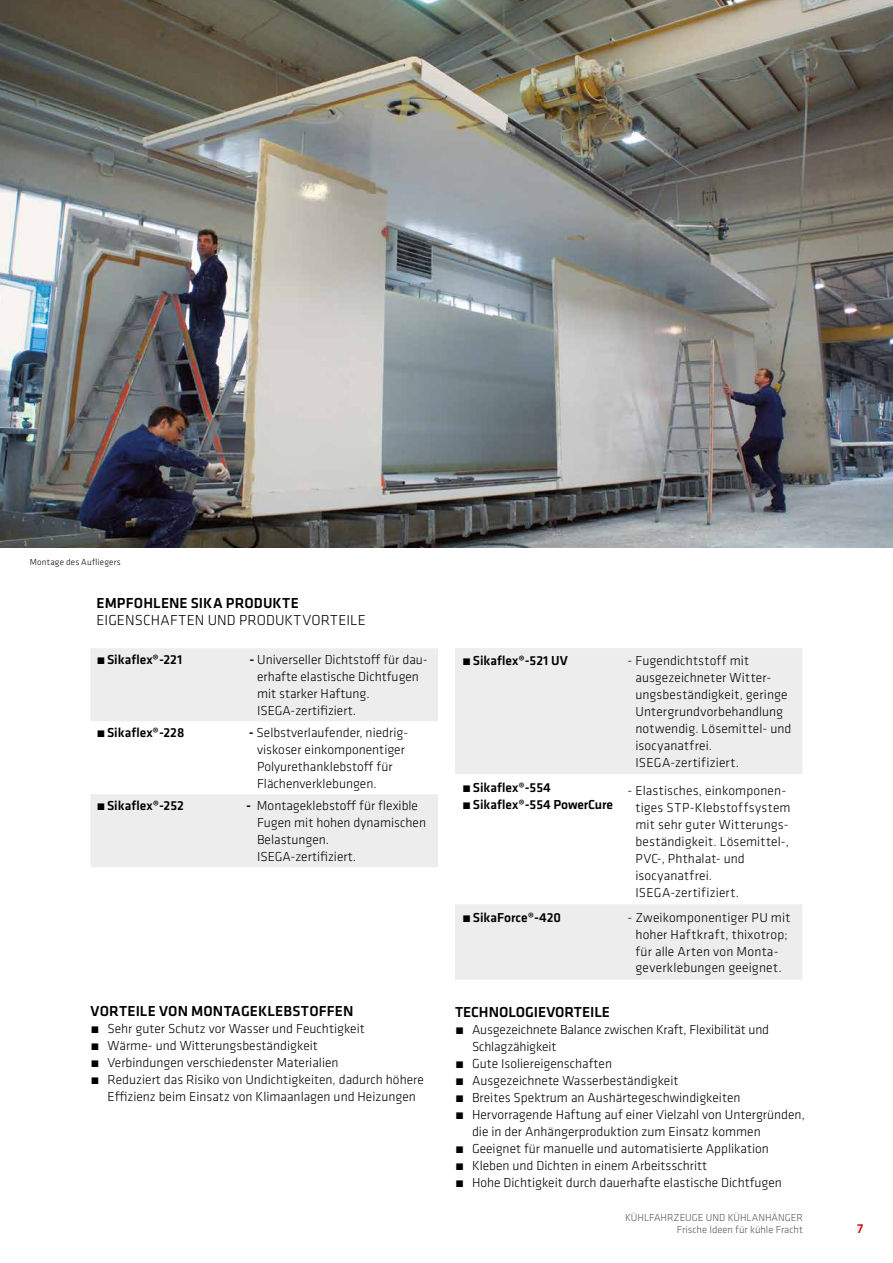
<style>
.page{position:relative;width:893px;height:1263px;background:#fff}
.page>*{position:absolute;margin:0;border:0;box-sizing:border-box;transform-origin:0 0}
.t1{font:500 15px "Klavika";letter-spacing:.005em;color:#000}
.t2{font:300 15px "Klavika";letter-spacing:.005em;color:#000}
.t3{font:300 13.5px/17px "Klavika";color:#000}
.t4{font:500 13.5px/17px "Klavika";color:#000}
.t5{font:500 13.5px "Klavika";color:#e30613}
.t6{font:300 10.5px/12.6px "Klavika";color:#575756;text-align:right}
.t7{font:300 9px "Klavika";letter-spacing:.025em;color:#000}
.s1{font-weight:300}
.s2{font-weight:500}
</style>
<div class="page">
<svg style="left:91px;top:648px;width:347px;height:219px;fill:#ededed"></svg>
<div style="left:455px;top:648px;width:347px;height:332px;background:#ededed"></div>
<svg style="left:455px;top:774px;width:347px;height:130px"></svg>
<img style="left:0;top:0;width:893px;height:547px">
<p class="t7" style="left:30px;top:556px;width:93px">Montage des Aufliegers</p>
<p class="t1" style="left:97px;top:593px;width:204px">EMPFOHLENE SIKA PRODUKTE</p>
<p class="t2" style="left:97px;top:611px;width:271px">EIGENSCHAFTEN UND PRODUKTVORTEILE</p>
<p class="t4" style="left:97px;top:651px;width:87px"><span class="s1">́</span>Sikaflex®-221</p>
<p class="t3" style="left:257px;top:651px;width:172px;text-indent:-8px"><span class="s2">-</span> Universeller Dichtstoff für dau&shy;erhafte elastische Dichtfugen mit starker Haftung.<br>ISEGA-zertifiziert.</p>
<p class="t4" style="left:97px;top:724px;width:89px"><span class="s1">́</span>Sikaflex®-228</p>
<p class="t3" style="left:257px;top:724px;width:153px;text-indent:-8px"><span class="s2">-</span> Selbstverlaufender, niedrig&shy;viskoser einkomponentiger<br>Polyurethanklebstoff für<br>Flächenverklebungen.</p>
<p class="t4" style="left:97px;top:797px;width:89px"><span class="s1">́</span>Sikaflex®-252</p>
<p class="t3" style="left:257px;top:797px;width:171px;text-indent:-11px"><span class="s2">-</span> Montageklebstoff für flexible<br>Fugen mit hohen dynamischen<br>Belastungen.<br>ISEGA-zertifiziert.</p>
<p class="t1" style="left:91px;top:1001px;width:264px">VORTEILE VON MONTAGEKLEBSTOFFEN</p>
<p class="t3" style="left:91px;top:1020px;width:276px">́ Sehr guter Schutz vor Wasser und Feuchtigkeit</p>
<p class="t3" style="left:91px;top:1037px;width:229px">́ Wärme- und Witterungsbeständigkeit</p>
<p class="t3" style="left:91px;top:1054px;width:250px">́ Verbindungen verschiedenster Materialien</p>
<p class="t3" style="left:91px;top:1071px;width:335px">́ Reduziert das Risiko von Undichtigkeiten, dadurch höhere</p>
<p class="t3" style="left:108px;top:1088px;width:310px">Effizienz beim Einsatz von Klimaanlagen und Heizungen</p>
<p class="t4" style="left:462px;top:652px;width:107px"><span class="s1">́</span>Sikaflex®-521 UV</p>
<p class="t3" style="left:635px;top:652px;width:158px;text-indent:-8px">- Fugendichtstoff mit ausgezeichneter Witter&shy;ungsbeständigkeit, geringe<br>Untergrundvorbehandlung notwendig. Lösemittel- und isocyanatfrei.<br>ISEGA-zertifiziert.</p>
<p class="t4" style="left:462px;top:778px;width:152px"><span class="s1">́</span>Sikaflex®-554 <span class="s1">́</span>Sikaflex®-554 PowerCure</p>
<p class="t3" style="left:635px;top:782px;width:157px;text-indent:-8px">- Elastisches, einkomponen&shy;tiges STP-Klebstoffsystem mit sehr guter Witterungs&shy;beständigkeit. Lösemittel-,<br>PVC-, Phthalat- und isocyanatfrei.<br>ISEGA-zertifiziert.</p>
<p class="t4" style="left:462px;top:908px;width:100px"><span class="s1">́</span>SikaForce®-420</p>
<p class="t3" style="left:627px;top:908px;width:164px;text-align:center">- Zweikomponentiger PU mit hoher Haftkraft, thixotrop; für alle Arten von Monta&shy;geverklebungen geeignet.</p>
<p class="t1" style="left:455px;top:1002px;width:157px">TECHNOLOGIEVORTEILE</p>
<p class="t3" style="left:455px;top:1021px;width:316px">́ Ausgezeichnete Balance zwischen Kraft, Flexibilität und</p>
<p class="t3" style="left:472px;top:1038px;width:86px">Schlagzähigkeit</p>
<p class="t3" style="left:455px;top:1055px;width:159px">́ Gute Isoliereigenschaften</p>
<p class="t3" style="left:455px;top:1072px;width:225px">́ Ausgezeichnete Wasserbeständigkeit</p>
<p class="t3" style="left:455px;top:1089px;width:287px">́ Breites Spektrum an Aushärtegeschwindigkeiten</p>
<p class="t3" style="left:455px;top:1106px;width:351px">́ Hervorragende Haftung auf einer Vielzahl von Untergründen,</p>
<p class="t3" style="left:472px;top:1122px;width:290px">die in der Anhängerproduktion zum Einsatz kommen</p>
<p class="t3" style="left:455px;top:1139px;width:315px">́ Geeignet für manuelle und automatisierte Applikation</p>
<p class="t3" style="left:455px;top:1156px;width:254px">́ Kleben und Dichten in einem Arbeitsschritt</p>
<p class="t3" style="left:455px;top:1173px;width:328px">́ Hohe Dichtigkeit durch dauerhafte elastische Dichtfugen</p>
<p class="t6" style="left:625px;top:1211px;width:179px">KÜHLFAHRZEUGE UND KÜHLANHÄNGER<br>Frische Ideen für kühle Fracht</p>
<p class="t5" style="left:857px;top:1219px;width:8px">7</p>
</div>
